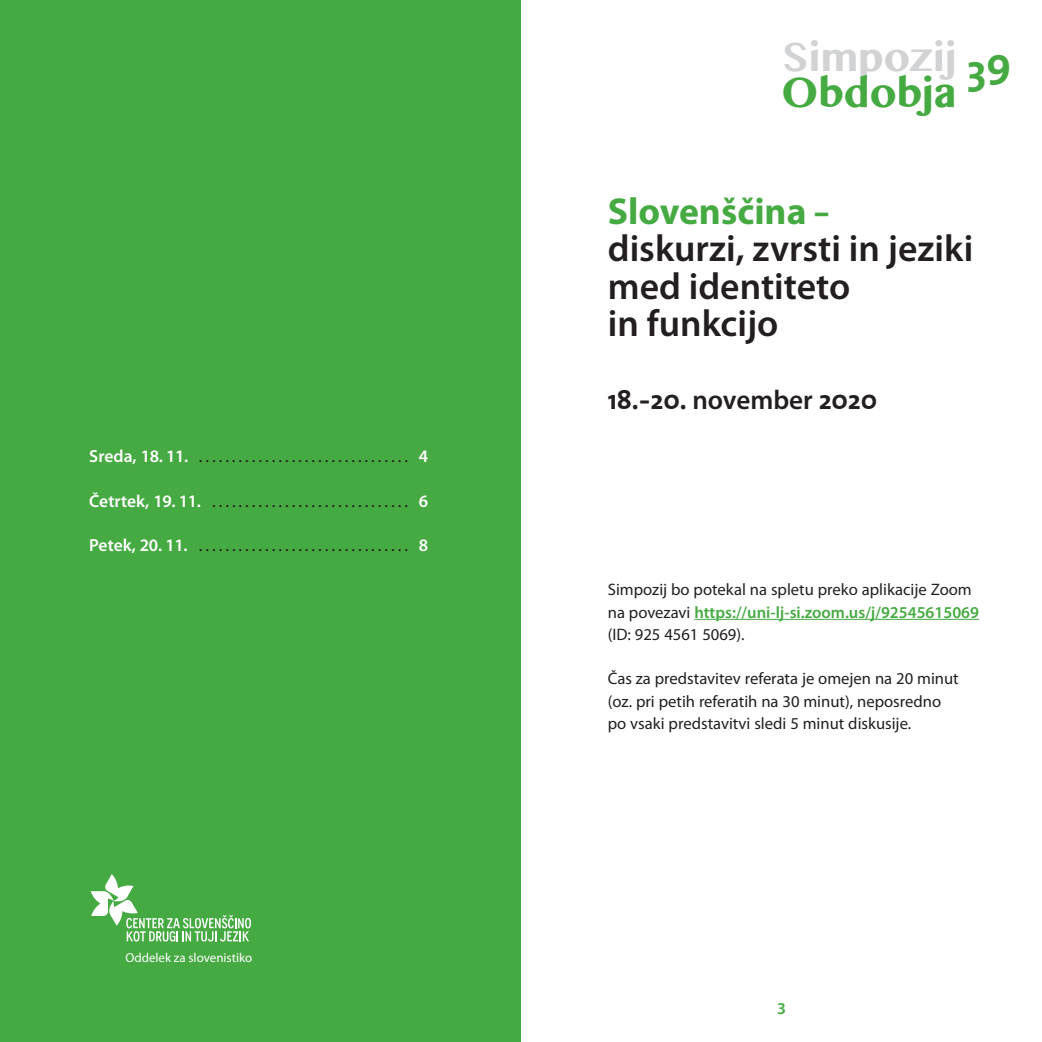
<style>
.page{position:relative;width:1042px;height:1042px;background:#fff}
.page>*{position:absolute;margin:0;border:0;box-sizing:border-box;transform-origin:0 0}
.t1{font:42.88px "Slo The Sans Bold Plain";color:#46aa42}
.t2{font:700 41.3px "Oriya MN";color:#46aa42}
.t3{font:700 40.43px "Oriya MN";color:#d1d2d4}
.t4{font:600 37.62px/37.6px "Myriad Pro";color:#231f20}
.t5{font:700 37.62px "Myriad Pro";color:#46aa42}
.t6{font:27.12px "Slo The Sans Bold Plain";letter-spacing:-.005em;color:#231f20}
.t7{font:17.5px "Myriad Pro";color:#231f20}
.t8{font:16.62px/22.2px "Myriad Pro";color:#231f20}
.t9{font:600 16.62px "Myriad Pro";color:#46aa42}
.t10{font:12.95px "Myriad Pro";color:#fff}
.s1{font-weight:600;color:#fff}
.s2{font-family:"Myriad Pro";font-weight:600}
.s3{font-weight:600;color:#46aa42}
</style>
<div class="page">
<div style="left:0;top:0;width:521px;height:1042px;background:#46aa42"></div>
<svg style="left:91px;top:874px;width:160px;height:67px"></svg>
<hr style="left:694px;top:619px;width:285px;height:1px;background:#46aa42">
<p class="t7" style="left:89px;top:445px;width:340px"><span class="s1">Sreda, 18. 11.</span> . . . . . . . . . . . . . . . . . . . . . . . . . . . . . . . <span class="s1">4</span></p>
<p class="t7" style="left:89px;top:490px;width:340px"><span class="s1">Četrtek, 19. 11.</span> . . . . . . . . . . . . . . . . . . . . . . . . . . . . . <span class="s1">6</span></p>
<p class="t7" style="left:89px;top:534px;width:340px"><span class="s1">Petek, 20. 11.</span> . . . . . . . . . . . . . . . . . . . . . . . . . . . . . . . <span class="s1">8</span></p>
<p class="t10" style="left:125px;top:949px;width:128px">Oddelek za slovenistiko</p>
<h3 class="t3" style="left:782px;top:33px;width:176px">Simpozij</h3>
<h2 class="t2" style="left:781px;top:68px;width:177px">Obdobja</h2>
<h1 class="t1" style="left:967px;top:42px;width:46px">39</h1>
<h3 class="t5" style="left:608px;top:186px;width:223px">Slovenščina –</h3>
<h3 class="t4" style="left:608px;top:229px;width:367px">diskurzi, zvrsti in jeziki med identiteto<br>in funkcijo</h3>
<h3 class="t6" style="left:608px;top:384px;width:271px">18.-20. <span class="s2">november</span> 2020</h3>
<p class="t8" style="left:608px;top:578px;width:373px">Simpozij bo potekal na spletu preko aplikacije Zoom na povezavi <span class="s3">https://uni-lj-si.zoom.us/j/92545615069 </span>(ID: 925 4561 5069).</p>
<p class="t8" style="left:608px;top:667px;width:352px">Čas za predstavitev referata je omejen na 20 minut (oz. pri petih referatih na 30 minut), neposredno po vsaki predstavitvi sledi 5 minut diskusije.</p>
<p class="t9" style="left:777px;top:997px;width:10px">3</p>
</div>
